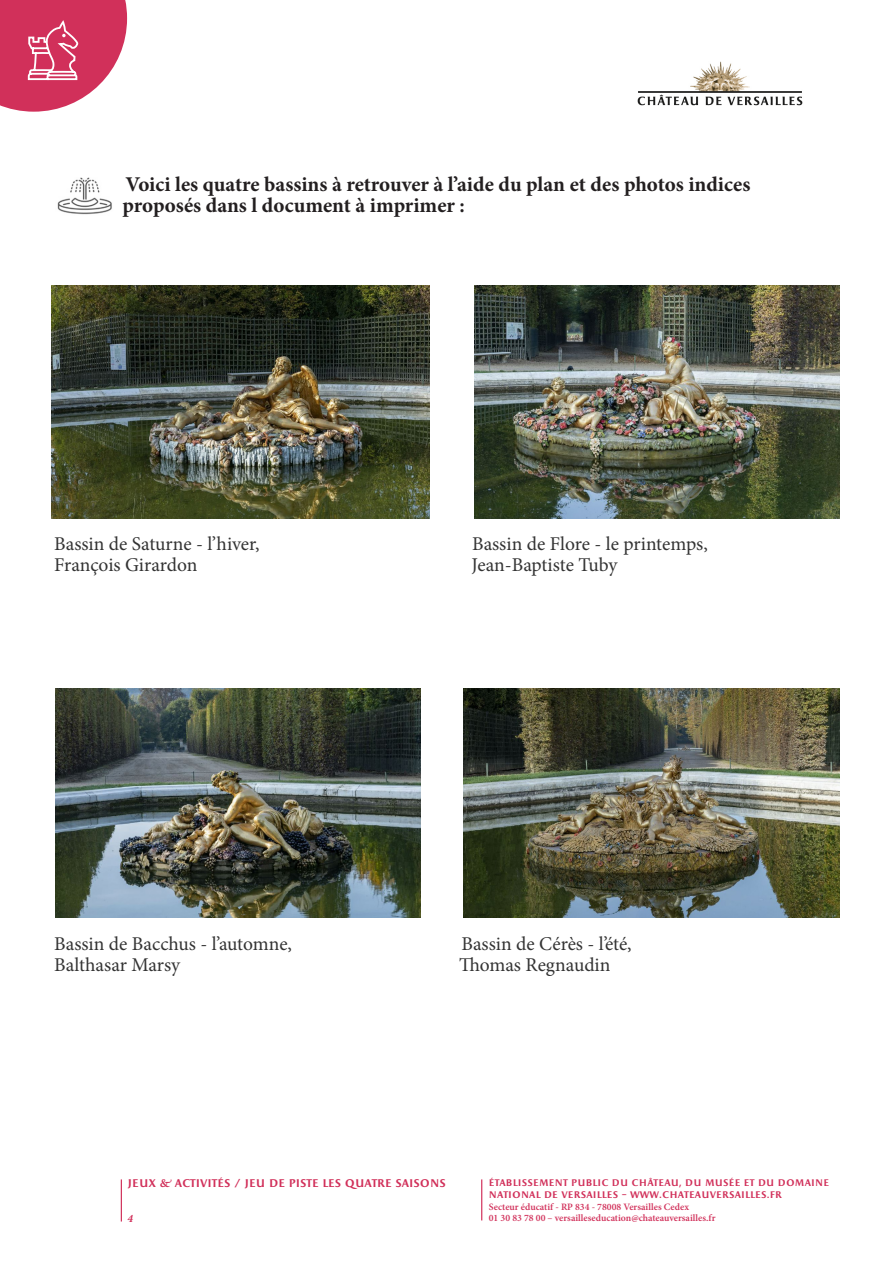
<style>
.page{position:relative;width:893px;height:1263px;background:#fff}
.page>*{position:absolute;margin:0;border:0;box-sizing:border-box;transform-origin:0 0}
.Texte_courant{font:700 21px/21.1px "Minion Pro";color:#231f20}
.Texte_courant-2{font:19.5px "Minion Pro";letter-spacing:-.005em;color:#333}
.t1{font:700 11.25px "Apollon";color:#d1305a}
.t2{font:italic 700 11.25px "Minion Pro";color:#d1305a}
.t3{font:600 9.75px/11.7px "Minion Pro";color:#d1305a}
.t4{font:700 9.6px/11.7px "Apollon";letter-spacing:.015em;color:#d1305a}
</style>
<div class="page">
<img style="left:637px;top:61px;width:166px;height:45px">
<hr style="left:121px;top:1179px;width:1px;height:42px;background:#d1305a">
<hr style="left:481px;top:1179px;width:1px;height:41px;background:#d1305a">
<svg style="left:0;top:0;width:127px;height:112px"></svg>
<img style="left:52px;top:285px;width:377px;height:234px">
<img style="left:57px;top:178px;width:55px;height:37px">
<img style="left:55px;top:689px;width:366px;height:228px">
<img style="left:474px;top:285px;width:366px;height:234px">
<img style="left:463px;top:689px;width:377px;height:228px">
<p class="Texte_courant" style="left:123px;top:174px;width:629px">Voici les quatre bassins à retrouver à l’aide du plan et des photos indices proposés dans l document à imprimer :</p>
<p class="Texte_courant-2" style="left:54px;top:530px;width:207px">Bassin de Saturne - l’hiver,</p>
<p class="Texte_courant-2" style="left:472px;top:530px;width:237px">Bassin de Flore - le printemps,</p>
<p class="Texte_courant-2" style="left:54px;top:551px;width:145px">François Girardon</p>
<p class="Texte_courant-2" style="left:471px;top:551px;width:148px">Jean-Baptiste Tuby</p>
<p class="Texte_courant-2" style="left:54px;top:931px;width:239px">Bassin de Bacchus - l’automne,</p>
<p class="Texte_courant-2" style="left:461px;top:931px;width:172px">Bassin de Cérès - l’été,</p>
<p class="Texte_courant-2" style="left:54px;top:952px;width:127px">Balthasar Marsy</p>
<p class="Texte_courant-2" style="left:459px;top:952px;width:153px">Thomas Regnaudin</p>
<p class="t1" style="left:128px;top:1177px;width:320px">JEUX &amp; ACTIVITÉS / JEU DE PISTE LES QUATRE SAISONS</p>
<p class="t2" style="left:128px;top:1210px;width:7px">4</p>
<p class="t4" style="left:489px;top:1177px;width:342px">ÉTABLISSEMENT PUBLIC DU CHÂTEAU, DU MUSÉE ET DU DOMAINE<br>NATIONAL DE VERSAILLES – WWW.CHATEAUVERSAILLES.FR</p>
<p class="t3" style="left:489px;top:1201px;width:228px">Secteur éducatif - RP 834 - 78008 Versailles Cedex<br>01 30 83 78 00 – versailleseducation@chateauversailles.fr</p>
</div>
